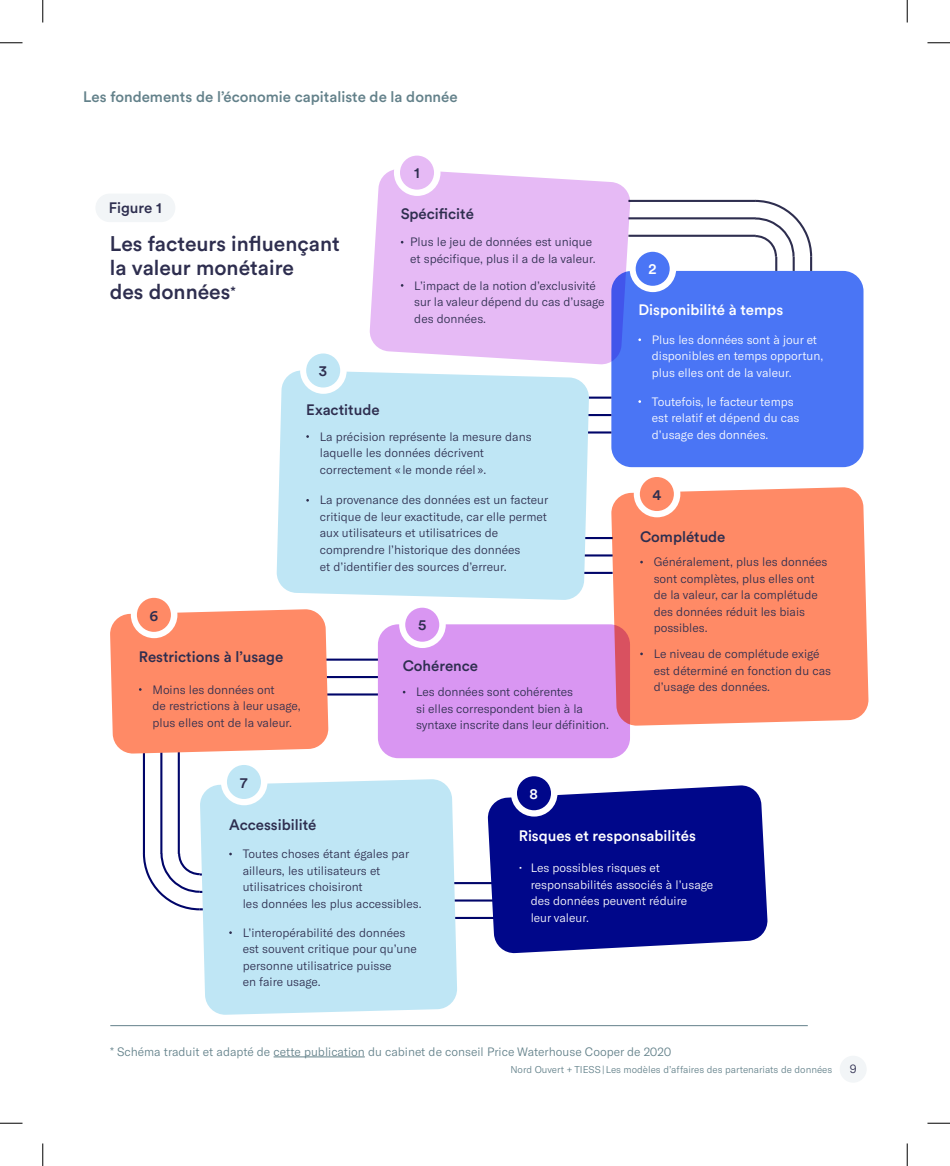
<style>
.page{position:relative;width:950px;height:1166px;background:#fff}
.page>*{position:absolute;margin:0;border:0;box-sizing:border-box;transform-origin:0 0}
.t1{font:500 21px/24px "Circular Std";color:#2e2e4f}
.t2{font:500 15px "Circular Std";color:#2e2e4f}
.t3{font:500 15px "Circular Std";color:#63818a}
.t4{font:500 15px "Circular Std";color:#fff}
.t5{font:300 12px/16.5px "GT America";color:#2e2e4f}
.t6{font:300 12px/16.5px "GT America";color:#fff}
.t7{font:300 12px "GT America";color:#63818a}
.t8{font:300 9.75px "GT America";color:#63818a}
</style>
<div class="page">
<div style="left:839px;top:1055px;width:27px;height:27px;background:#f2f5f7;border-radius:50%"></div>
<hr style="left:300px;top:658px;width:80px;height:2px;background:#000569">
<hr style="left:300px;top:676px;width:80px;height:2px;background:#000569">
<hr style="left:300px;top:693px;width:80px;height:2px;background:#000569">
<hr style="left:143px;top:726px;width:2px;height:128px;background:#000569">
<hr style="left:160px;top:726px;width:2px;height:128px;background:#000569">
<hr style="left:178px;top:726px;width:2px;height:128px;background:#000569">
<svg style="left:142px;top:851px;width:58px;height:60px"></svg>
<hr style="left:405px;top:917px;width:203px;height:2px;background:#000569">
<hr style="left:405px;top:899px;width:203px;height:2px;background:#000569">
<hr style="left:405px;top:882px;width:203px;height:2px;background:#000569">
<div style="left:110px;top:609px;width:218px;height:145px;background:#ff8a66"></div>
<hr style="left:487px;top:396px;width:124px;height:3px;background:#000569">
<hr style="left:487px;top:414px;width:124px;height:2px;background:#000569">
<hr style="left:487px;top:431px;width:124px;height:2px;background:#000569">
<hr style="left:488px;top:537px;width:124px;height:2px;background:#000569">
<hr style="left:488px;top:554px;width:124px;height:2px;background:#000569">
<hr style="left:488px;top:572px;width:124px;height:2px;background:#000569">
<hr style="left:628px;top:200px;width:127px;height:2px;background:#2e2e4f">
<hr style="left:628px;top:217px;width:127px;height:2px;background:#2e2e4f">
<hr style="left:628px;top:235px;width:127px;height:2px;background:#2e2e4f">
<svg style="left:753px;top:199px;width:60px;height:72px"></svg>
<div style="left:276px;top:370px;width:313px;height:230px;background:#bfe6f5"></div>
<svg style="left:369px;top:169px;width:262px;height:196px;background:#e8c0f5"></svg>
<div style="left:200px;top:779px;width:257px;height:236px;background:#bfe6f5"></div>
<div style="left:611px;top:271px;width:252px;height:196px;background:#4a75f5;border-radius:20px"></div>
<svg style="left:487px;top:785px;width:281px;height:168px;background:#181e95"></svg>
<div style="left:378px;top:624px;width:252px;height:134px;background:#d996f2;border-radius:20px"></div>
<svg style="left:611px;top:487px;width:257px;height:239px;background:#fd8d6c"></svg>
<hr style="left:273px;top:1056px;width:92px;height:1px;background:#63818a">
<hr style="left:110px;top:1025px;width:697px;height:1px;background:#63818a">
<div style="left:95px;top:194px;width:80px;height:28px;background:#f2f5f7;border-radius:14px"></div>
<div style="left:394px;top:149px;width:46px;height:47px;background:#fff;border-radius:50%"></div>
<div style="left:400px;top:156px;width:34px;height:34px;background:#e6baf5;border-radius:50%"></div>
<div style="left:629px;top:245px;width:47px;height:47px;background:#fff;border-radius:50%"></div>
<div style="left:635px;top:252px;width:34px;height:34px;background:#4a75f5;border-radius:50%"></div>
<div style="left:300px;top:347px;width:47px;height:47px;background:#fff;border-radius:50%"></div>
<div style="left:306px;top:353px;width:34px;height:34px;background:#bfe6f5;border-radius:50%"></div>
<div style="left:221px;top:758px;width:46px;height:47px;background:#fff;border-radius:50%"></div>
<div style="left:227px;top:765px;width:34px;height:34px;background:#bfe6f5;border-radius:50%"></div>
<div style="left:511px;top:770px;width:46px;height:46px;background:#fff;border-radius:50%"></div>
<div style="left:517px;top:776px;width:34px;height:34px;background:#00078a;border-radius:50%"></div>
<div style="left:633px;top:471px;width:47px;height:46px;background:#fff;border-radius:50%"></div>
<div style="left:640px;top:477px;width:34px;height:34px;background:#ff8a66;border-radius:50%"></div>
<div style="left:131px;top:591px;width:46px;height:47px;background:#fff;border-radius:50%"></div>
<div style="left:137px;top:598px;width:34px;height:34px;background:#ff8a66;border-radius:50%"></div>
<div style="left:399px;top:601px;width:47px;height:47px;background:#fff;border-radius:50%"></div>
<div style="left:405px;top:607px;width:34px;height:34px;background:#d996f2;border-radius:50%"></div>
<svg style="left:0;top:42px;width:22px;height:1px"></svg>
<svg style="left:927px;top:42px;width:23px;height:1px"></svg>
<svg style="left:0;top:1122px;width:22px;height:1px"></svg>
<svg style="left:927px;top:1122px;width:23px;height:1px"></svg>
<svg style="left:42px;top:0;width:1px;height:22px"></svg>
<svg style="left:42px;top:1143px;width:1px;height:23px"></svg>
<svg style="left:906px;top:0;width:1px;height:22px"></svg>
<svg style="left:906px;top:1143px;width:1px;height:23px"></svg>
<p class="t3" style="left:83px;top:87px;width:376px">Les fondements de l’économie capitaliste de la donnée</p>
<p class="t2" style="left:109px;top:198px;width:54px">Figure 1</p>
<h1 class="t1" style="left:110px;top:231px;width:231px">Les facteurs influençant la valeur monétaire<br>des données<sup>*</sup></h1>
<p class="t2" style="left:319px;top:361px;width:10px">3</p>
<p class="t2" style="left:306px;top:400px;width:75px">Exactitude</p>
<p class="t2" style="left:414px;top:164px;width:7px">1</p>
<p class="t2" style="left:401px;top:204px;width:75px">Spécificité</p>
<p class="t5" style="left:410px;top:234px;width:187px">Plus le jeu de données est unique et spécifique, plus il a de la valeur.</p>
<p class="t5" style="left:414px;top:277px;width:192px">L’impact de la notion d’exclusivité sur la valeur dépend du cas d’usage des données.</p>
<p class="t5" style="left:320px;top:428px;width:213px">La précision représente la mesure dans laquelle les données décrivent correctement « le monde réel ».</p>
<p class="t2" style="left:149px;top:606px;width:10px">6</p>
<p class="t2" style="left:139px;top:647px;width:146px">Restrictions à l’usage</p>
<p class="t5" style="left:152px;top:681px;width:150px">Moins les données ont<br>de restrictions à leur usage, plus elles ont de la valeur.</p>
<p class="t2" style="left:240px;top:773px;width:9px">7</p>
<p class="t5" style="left:320px;top:492px;width:230px">La provenance des données est un facteur critique de leur exactitude, car elle permet aux utilisateurs et utilisatrices de comprendre l’historique des données<br>et d’identifier des sources d’erreur.</p>
<p class="t2" style="left:418px;top:615px;width:10px">5</p>
<p class="t2" style="left:403px;top:656px;width:77px">Cohérence</p>
<p class="t5" style="left:416px;top:684px;width:194px">Les données sont cohérentes<br>si elles correspondent bien à la syntaxe inscrite dans leur définition.</p>
<p class="t4" style="left:529px;top:784px;width:10px">8</p>
<p class="t4" style="left:648px;top:260px;width:10px">2</p>
<p class="t4" style="left:638px;top:300px;width:146px">Disponibilité à temps</p>
<p class="t6" style="left:652px;top:331px;width:173px">Plus les données sont à jour et disponibles en temps opportun, plus elles ont de la valeur.</p>
<p class="t6" style="left:652px;top:393px;width:149px">Toutefois, le facteur temps est relatif et dépend du cas d’usage des données.</p>
<p class="t2" style="left:652px;top:485px;width:10px">4</p>
<p class="t2" style="left:640px;top:527px;width:87px">Complétude</p>
<p class="t5" style="left:653px;top:554px;width:175px">Généralement, plus les données sont complètes, plus elles ont de la valeur, car la complétude des données réduit les biais possibles.</p>
<p class="t5" style="left:653px;top:645px;width:179px">Le niveau de complétude exigé est déterminé en fonction du cas d’usage des données.</p>
<p class="t2" style="left:229px;top:815px;width:89px">Accessibilité</p>
<p class="t5" style="left:243px;top:845px;width:180px">Toutes choses étant égales par ailleurs, les utilisateurs et utilisatrices choisiront<br>les données les plus accessibles.</p>
<p class="t5" style="left:243px;top:924px;width:176px">L’interopérabilité des données est souvent critique pour qu’une personne utilisatrice puisse<br>en faire usage.</p>
<p class="t4" style="left:518px;top:826px;width:179px">Risques et responsabilités</p>
<p class="t6" style="left:530px;top:860px;width:184px;text-indent:-12px">• Les possibles risques et responsabilités associés à l’usage des données peuvent réduire<br>leur valeur.</p>
<p class="t7" style="left:110px;top:1044px;width:562px">* Schéma traduit et adapté de cette publication du cabinet de conseil Price Waterhouse Cooper de 2020</p>
<p class="t8" style="left:510px;top:1063px;width:323px">Nord Ouvert + TIESS | Les modèles d’affaires des partenariats de données</p>
<p class="t5" style="left:849px;top:1060px;width:8px">9</p>
</div>
